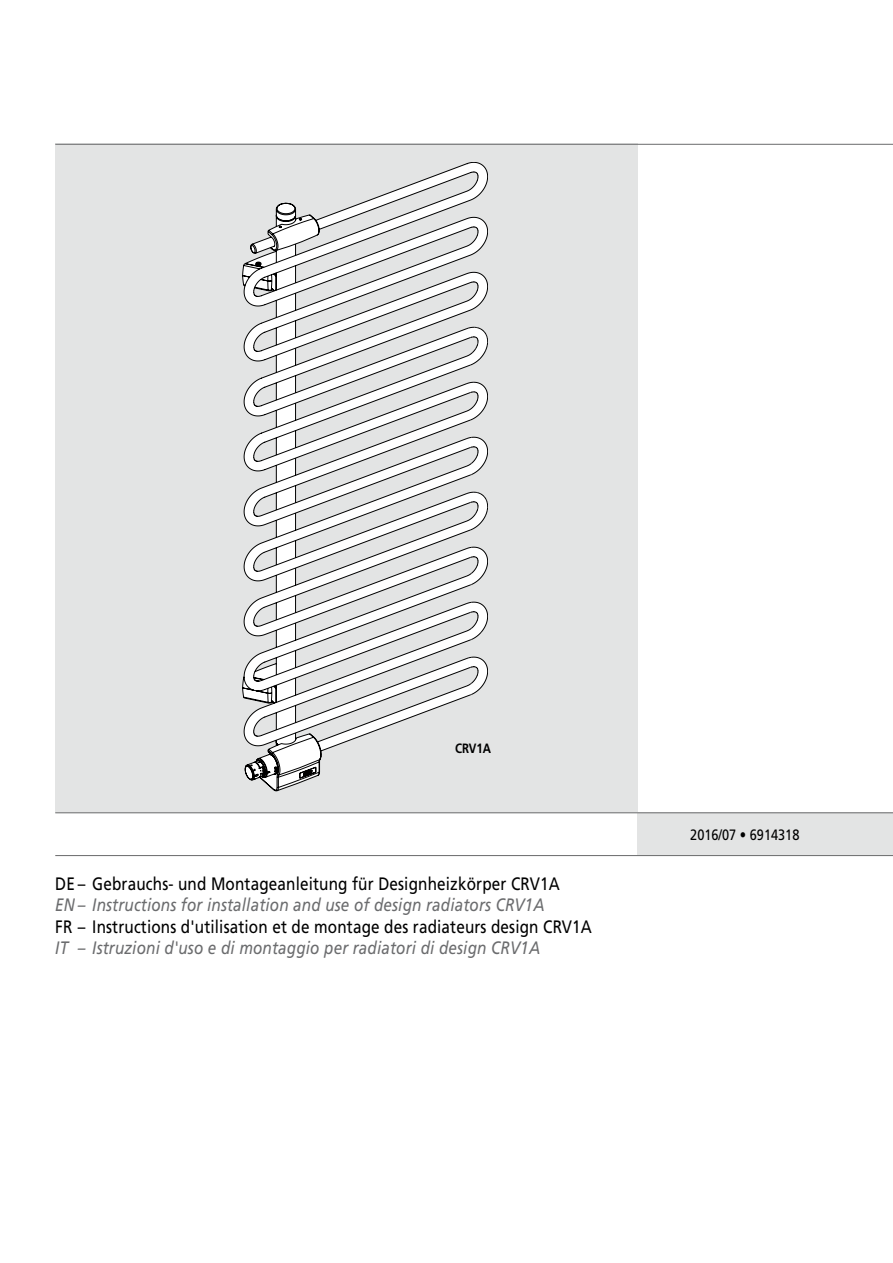
<style>
.page{position:relative;width:893px;height:1263px;background:#fff}
.page>*{position:absolute;margin:0;border:0;box-sizing:border-box;transform-origin:0 0}
.t1{font:18px "Frutiger LT";letter-spacing:.01em;color:#000;scale:.85 1}
.t2{font:italic 18px "Frutiger LT";letter-spacing:.01em;color:#6b6c6e;scale:.85 1}
.t3{font:15px "Frutiger LT";color:#000;scale:.85 1}
.t4{font:700 13.5px "Frutiger LT";color:#000;scale:.85 1}
</style>
<div class="page">
<div style="left:637px;top:813px;width:256px;height:42px;background:#e3e4e4"></div>
<div style="left:55px;top:144px;width:582px;height:669px;background:#e3e4e4"></div>
<hr style="left:55px;top:144px;width:838px;height:1px;background:#707172">
<hr style="left:55px;top:812px;width:838px;height:1px;background:#707172">
<hr style="left:55px;top:855px;width:838px;height:1px;background:#707172">
<svg style="left:243px;top:162px;width:245px;height:629px"></svg>
<p class="t4" style="left:455px;top:740px;width:44px">CRV1A</p>
<p class="t1" style="left:55px;top:873px;width:595px">DE – Gebrauchs- und Montageanleitung für Designheizkörper CRV1A</p>
<p class="t2" style="left:55px;top:894px;width:577px">EN – Instructions for installation and use of design radiators CRV1A</p>
<p class="t1" style="left:55px;top:916px;width:633px">FR – Instructions d'utilisation et de montage des radiateurs design CRV1A</p>
<p class="t2" style="left:55px;top:937px;width:572px">IT – Istruzioni d'uso e di montaggio per radiatori di design CRV1A</p>
<p class="t3" style="left:690px;top:826px;width:130px">2016/07 • 6914318</p>
</div>
